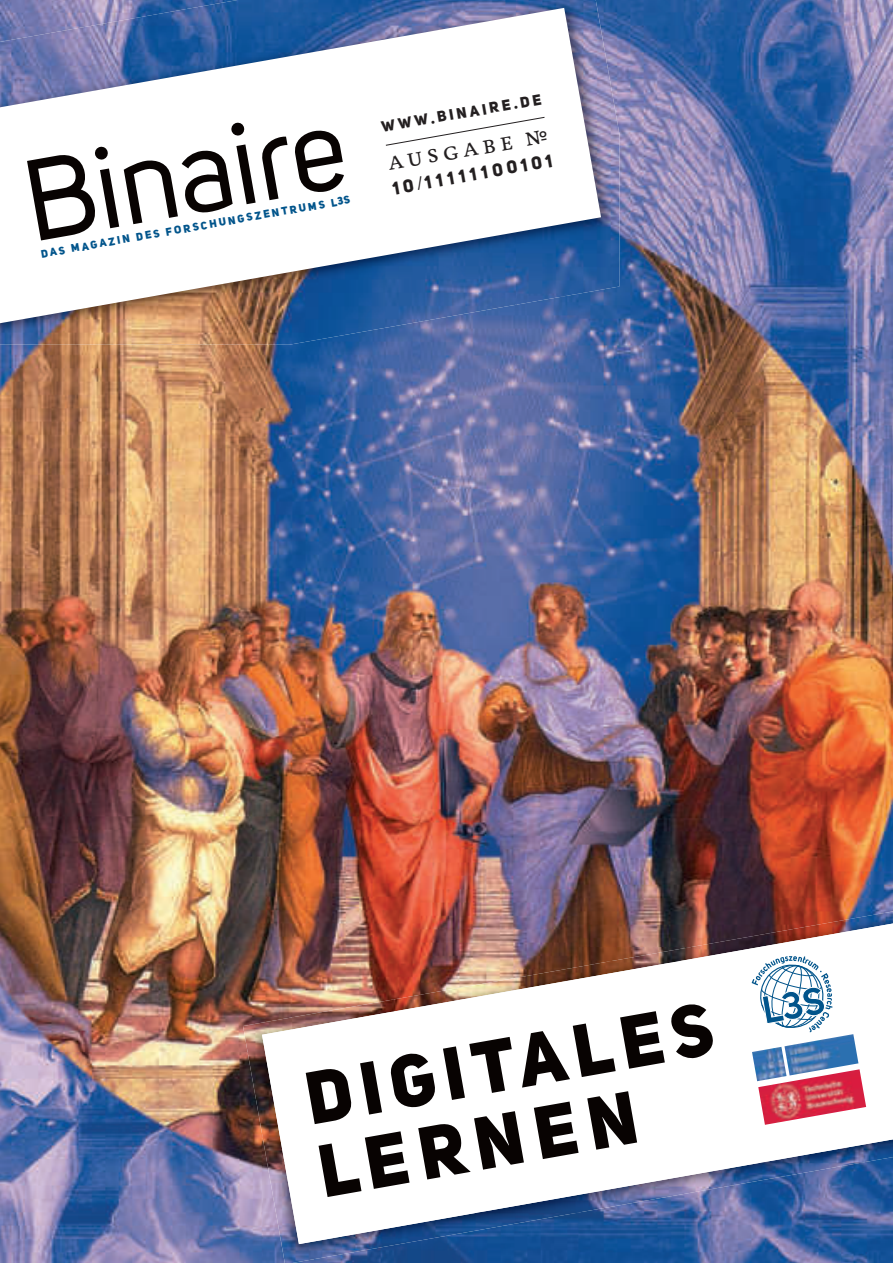
<style>
.page{position:relative;width:893px;height:1263px;background:#fff}
.page>*{position:absolute;margin:0;border:0;box-sizing:border-box;transform-origin:0 0}
.t1{font:114px "Uni Sans";color:#080302}
.t2{font:73.5px/73.9px "Uni Sans Heavy CAPS";color:#080302}
.t3{font:24.6px "Livory";color:#231f20}
.t4{font:18px "Uni Sans Heavy CAPS";color:#231f20}
.t5{font:15px "Uni Sans Heavy CAPS";color:#231f20}
.t6{font:10.95px "Uni Sans Heavy CAPS";color:#01548b}
.s1{font-family:"Livory";font-size:24px}
</style>
<div class="page">
<img style="left:578px;top:0;width:315px;height:923px">
<img style="left:420px;top:323px;width:158px;height:600px">
<img style="left:0;top:345px;width:420px;height:707px">
<img style="left:0;top:1052px;width:262px;height:211px">
<img style="left:841px;top:1244px;width:52px;height:19px">
<img style="left:578px;top:1244px;width:263px;height:19px">
<img style="left:344px;top:1254px;width:234px;height:9px">
<img style="left:267px;top:1244px;width:77px;height:19px">
<img style="left:342px;top:1244px;width:240px;height:10px">
<img style="left:243px;top:1017px;width:19px;height:146px">
<img style="left:604px;top:911px;width:289px;height:12px">
<img style="left:262px;top:923px;width:631px;height:321px">
<img style="left:0;top:0;width:517px;height:345px">
<img style="left:516px;top:0;width:103px;height:296px">
<svg style="left:0;top:8px;width:601px;height:315px"></svg>
<img style="left:758px;top:1069px;width:108px;height:56px">
<img style="left:784px;top:1034px;width:74px;height:41px">
<img style="left:752px;top:1047px;width:34px;height:34px">
<svg style="left:752px;top:956px;width:80px;height:76px"></svg>
<svg style="left:385px;top:117px;width:160px;height:29px"></svg>
<h1 class="t1" style="left:19px;top:161px;width:325px;rotate:-10deg">Binaire</h1>
<p class="t6" style="left:40px;top:250px;width:315px;rotate:-10deg">DAs magazin des Forschungszentrums l3S</p>
<h3 class="t5" style="left:381px;top:122px;width:163px;rotate:-10deg">www.binaire.de</h3>
<h3 class="t3" style="left:386px;top:152px;width:163px;rotate:-10deg">ausgabe №</h3>
<h3 class="t4" style="left:392px;top:182px;width:163px;rotate:-10deg">10<span class="s1">/</span>11111100101</h3>
<h2 class="t2" style="left:300px;top:1066px;width:414px;rotate:-10deg">digitales lernen</h2>
</div>
